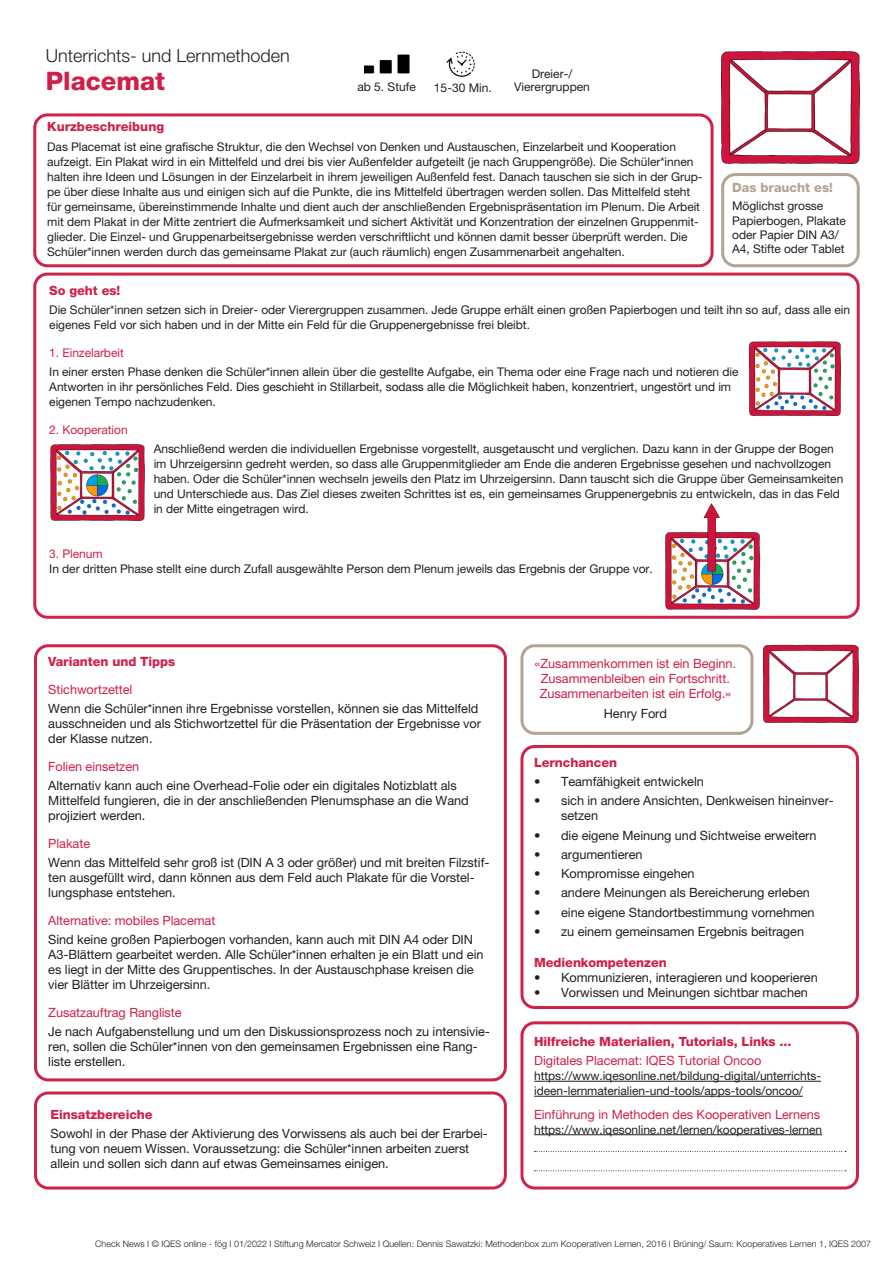
<style>
.page{position:relative;width:893px;height:1263px;background:#fff}
.page>*{position:absolute;margin:0;border:0;box-sizing:border-box;transform-origin:0 0}
.t1{font:800 25.5px "Helvetica Neue LT Pro";color:#d02049}
.t2{font:300 18px "Helvetica Neue LT Pro";color:#231f20}
.t3{font:12.75px/15px "Helvetica Neue LT Pro";letter-spacing:-.005em;color:#231f20}
.t4{font:12.75px/15.3px "Helvetica Neue LT Pro";letter-spacing:-.005em;color:#d02049;text-align:center}
.t5{font:800 12.75px "Helvetica Neue LT Pro";letter-spacing:-.005em;color:#d02049}
.t6{font:800 12.75px "Helvetica Neue LT Pro";color:#b3a392}
.t7{font:12px/15px "Helvetica Neue LT Pro";letter-spacing:-.005em;color:#231f20}
.t8{font:12px "Helvetica Neue LT Pro";letter-spacing:-.005em;color:#d02049}
.t9{font:300 9px "Helvetica Neue LT Pro";color:#231f20}
</style>
<div class="page">
<div style="left:33px;top:113px;width:680px;height:154px;border:3px solid #d02249;border-radius:13px"></div>
<div style="left:33px;top:273px;width:827px;height:346px;border:3px solid #d02249;border-radius:13px"></div>
<img style="left:364px;top:54px;width:46px;height:20px">
<img style="left:446px;top:51px;width:29px;height:26px">
<div style="left:721px;top:173px;width:139px;height:94px;border:3px solid #b3a392;border-radius:13px"></div>
<div style="left:34px;top:644px;width:473px;height:437px;border:3px solid #d02249;border-radius:13px"></div>
<div style="left:520px;top:644px;width:233px;height:91px;border:3px solid #b3a392;border-radius:13px"></div>
<div style="left:520px;top:745px;width:339px;height:264px;border:3px solid #d02249;border-radius:13px"></div>
<div style="left:520px;top:1021px;width:339px;height:168px;border:3px solid #d02249;border-radius:13px"></div>
<hr style="left:534px;top:1081px;width:287px;height:1px;background:#231f20">
<hr style="left:534px;top:1096px;width:269px;height:1px;background:#231f20">
<hr style="left:534px;top:1134px;width:288px;height:1px;background:#231f20">
<svg style="left:534px;top:1151px;width:312px;height:1px"></svg>
<svg style="left:534px;top:1170px;width:312px;height:1px"></svg>
<img style="left:750px;top:341px;width:91px;height:75px">
<img style="left:50px;top:444px;width:95px;height:78px">
<img style="left:665px;top:503px;width:96px;height:107px">
<img style="left:722px;top:51px;width:138px;height:113px">
<img style="left:764px;top:644px;width:95px;height:79px">
<div style="left:34px;top:1091px;width:473px;height:98px;border:3px solid #d02249;border-radius:13px"></div>
<p class="t2" style="left:46px;top:45px;width:246px">Unterrichts- und Lernmethoden</p>
<p class="t1" style="left:46px;top:66px;width:121px">Placemat</p>
<p class="t5" style="left:47px;top:119px;width:118px">Kurzbeschreibung</p>
<p class="t7" style="left:47px;top:139px;width:657px">Das Placemat ist eine grafische Struktur, die den Wechsel von Denken und Austauschen, Einzelarbeit und Kooperation aufzeigt. Ein Plakat wird in ein Mittelfeld und drei bis vier Außenfelder aufgeteilt (je nach Gruppengröße). Die Schüler*innen halten ihre Ideen und Lösungen in der Einzelarbeit in ihrem jeweiligen Außenfeld fest. Danach tauschen sie sich in der Grup&shy;pe über diese Inhalte aus und einigen sich auf die Punkte, die ins Mittelfeld übertragen werden sollen. Das Mittelfeld steht für gemeinsame, übereinstimmende Inhalte und dient auch der anschließenden Ergebnispräsentation im Plenum. Die Arbeit mit dem Plakat in der Mitte zentriert die Aufmerksamkeit und sichert Aktivität und Konzentration der einzelnen Gruppenmit&shy;glieder. Die Einzel- und Gruppenarbeitsergebnisse werden verschriftlicht und können damit besser überprüft werden. Die Schüler*innen werden durch das gemeinsame Plakat zur (auch räumlich) engen Zusammenarbeit angehalten.</p>
<p class="t5" style="left:49px;top:283px;width:72px">So geht es!</p>
<p class="t7" style="left:49px;top:302px;width:802px">Die Schüler*innen setzen sich in Dreier- oder Vierergruppen zusammen. Jede Gruppe erhält einen großen Papierbogen und teilt ihn so auf, dass alle ein eigenes Feld vor sich haben und in der Mitte ein Feld für die Gruppenergebnisse frei bleibt.</p>
<p class="t8" style="left:49px;top:345px;width:76px">1. Einzelarbeit</p>
<p class="t7" style="left:49px;top:364px;width:691px">In einer ersten Phase denken die Schüler*innen allein über die gestellte Aufgabe, ein Thema oder eine Frage nach und notieren die<br>Antworten in ihr persönliches Feld. Dies geschieht in Stillarbeit, sodass alle die Möglichkeit haben, konzentriert, ungestört und im eigenen Tempo nachzudenken.</p>
<p class="t8" style="left:49px;top:422px;width:80px">2. Kooperation</p>
<p class="t7" style="left:154px;top:441px;width:691px">Anschließend werden die individuellen Ergebnisse vorgestellt, ausgetauscht und verglichen. Dazu kann in der Gruppe der Bogen im Uhrzeigersinn gedreht werden, so dass alle Gruppenmitglieder am Ende die anderen Ergebnisse gesehen und nachvollzogen haben. Oder die Schüler*innen wechseln jeweils den Platz im Uhrzeigersinn. Dann tauscht sich die Gruppe über Gemeinsamkeiten und Unterschiede aus. Das Ziel dieses zweiten Schrittes ist es, ein gemeinsames Gruppenergebnis zu entwickeln, das in das Feld in der Mitte eingetragen wird.</p>
<p class="t8" style="left:49px;top:546px;width:55px">3. Plenum</p>
<p class="t7" style="left:49px;top:561px;width:605px">In der dritten Phase stellt eine durch Zufall ausgewählte Person dem Plenum jeweils das Ergebnis der Gruppe vor.</p>
<p class="t7" style="left:532px;top:66px;width:42px">Dreier-/</p>
<p class="t7" style="left:357px;top:80px;width:60px">ab 5. Stufe</p>
<p class="t7" style="left:434px;top:80px;width:59px">15-30 Min.</p>
<p class="t7" style="left:514px;top:79px;width:77px">Vierergruppen</p>
<p class="t6" style="left:732px;top:179px;width:102px">Das braucht es!</p>
<p class="t7" style="left:732px;top:199px;width:115px;line-height:14.4px">Möglichst grosse<br>Papierbogen, Plakate oder Papier DIN A3/<br>A4, Stifte oder Tablet</p>
<p class="t5" style="left:48px;top:654px;width:128px">Varianten und Tipps</p>
<p class="t4" style="left:48px;top:681px;width:86px">Stichwortzettel</p>
<p class="t3" style="left:48px;top:701px;width:434px">Wenn die Schüler*innen ihre Ergebnisse vorstellen, können sie das Mittelfeld ausschneiden und als Stichwortzettel für die Präsentation der Ergebnisse vor der Klasse nutzen.</p>
<p class="t4" style="left:48px;top:759px;width:92px">Folien einsetzen</p>
<p class="t3" style="left:48px;top:778px;width:422px">Alternativ kann auch eine Overhead-Folie oder ein digitales Notizblatt als<br>Mittelfeld fungieren, die in der anschließenden Plenumsphase an die Wand projiziert werden.</p>
<p class="t4" style="left:48px;top:836px;width:43px">Plakate</p>
<p class="t3" style="left:48px;top:855px;width:442px">Wenn das Mittelfeld sehr groß ist (DIN A 3 oder größer) und mit breiten Filzstif&shy;ten ausgefüllt wird, dann können aus dem Feld auch Plakate für die Vorstel&shy;lungsphase entstehen.</p>
<p class="t4" style="left:48px;top:913px;width:169px">Alternative: mobiles Placemat</p>
<p class="t3" style="left:48px;top:932px;width:437px">Sind keine großen Papierbogen vorhanden, kann auch mit DIN A4 oder DIN A3-Blättern gearbeitet werden. Alle Schüler*innen erhalten je ein Blatt und ein es liegt in der Mitte des Gruppentisches. In der Austauschphase kreisen die vier Blätter im Uhrzeigersinn.</p>
<p class="t4" style="left:48px;top:1005px;width:135px">Zusatzauftrag Rangliste</p>
<p class="t3" style="left:48px;top:1024px;width:443px">Je nach Aufgabenstellung und um den Diskussionsprozess noch zu intensivie&shy;ren, sollen die Schüler*innen von den gemeinsamen Ergebnissen eine Rang&shy;liste erstellen.</p>
<p class="t5" style="left:51px;top:1106px;width:104px">Einsatzbereiche</p>
<p class="t3" style="left:51px;top:1125px;width:439px">Sowohl in der Phase der Aktivierung des Vorwissens als auch bei der Erarbei&shy;tung von neuem Wissen. Voraussetzung: die Schüler*innen arbeiten zuerst allein und sollen sich dann auf etwas Gemeinsames einigen.</p>
<p class="t4" style="left:535px;top:655px;width:203px">«Zusammenkommen ist ein Beginn.<br>Zusammenbleiben ein Fortschritt.<br>Zusammenarbeiten ist ein Erfolg.»</p>
<p class="t3" style="left:604px;top:706px;width:65px">Henry Ford</p>
<p class="t5" style="left:534px;top:755px;width:84px">Lernchancen</p>
<p class="t3" style="left:534px;top:774px;width:171px">• Teamfähigkeit entwickeln</p>
<p class="t3" style="left:561px;top:793px;width:274px;text-indent:-27px">• sich in andere Ansichten, Denkweisen hineinver&shy;setzen</p>
<p class="t3" style="left:534px;top:827px;width:284px">• die eigene Meinung und Sichtweise erweitern</p>
<p class="t3" style="left:534px;top:847px;width:110px">• argumentieren</p>
<p class="t3" style="left:534px;top:866px;width:162px">• Kompromisse eingehen</p>
<p class="t3" style="left:534px;top:885px;width:277px">• andere Meinungen als Bereicherung erleben</p>
<p class="t3" style="left:534px;top:904px;width:282px">• eine eigene Standortbestimmung vornehmen</p>
<p class="t3" style="left:534px;top:924px;width:271px">• zu einem gemeinsamen Ergebnis beitragen</p>
<p class="t5" style="left:534px;top:955px;width:134px">Medienkompetenzen</p>
<p class="t3" style="left:534px;top:969px;width:285px">• Kommunizieren, interagieren und kooperieren</p>
<p class="t3" style="left:534px;top:984px;width:275px">• Vorwissen und Meinungen sichtbar machen</p>
<p class="t5" style="left:534px;top:1034px;width:259px">Hilfreiche Materialien, Tutorials, Links ...</p>
<p class="t4" style="left:534px;top:1053px;width:229px">Digitales Placemat: IQES Tutorial Oncoo</p>
<p class="t7" style="left:534px;top:1068px;width:288px">https://www.iqesonline.net/bildung-digital/unterrichts&shy;ideen-lernmaterialien-und-tools/apps-tools/oncoo/</p>
<p class="t4" style="left:534px;top:1106px;width:288px">Einführung in Methoden des Kooperativen Lernens</p>
<p class="t7" style="left:534px;top:1121px;width:289px">https://www.iqesonline.net/lernen/kooperatives-lernen</p>
<p class="t9" style="left:95px;top:1238px;width:777px">Check News I © IQES online - fög I 01/2022 I Stiftung Mercator Schweiz I Quellen: Dennis Sawatzki: Methodenbox zum Kooperativen Lernen, 2016 I Brüning/ Saum: Kooperatives Lernen 1, IQES 2007</p>
</div>
